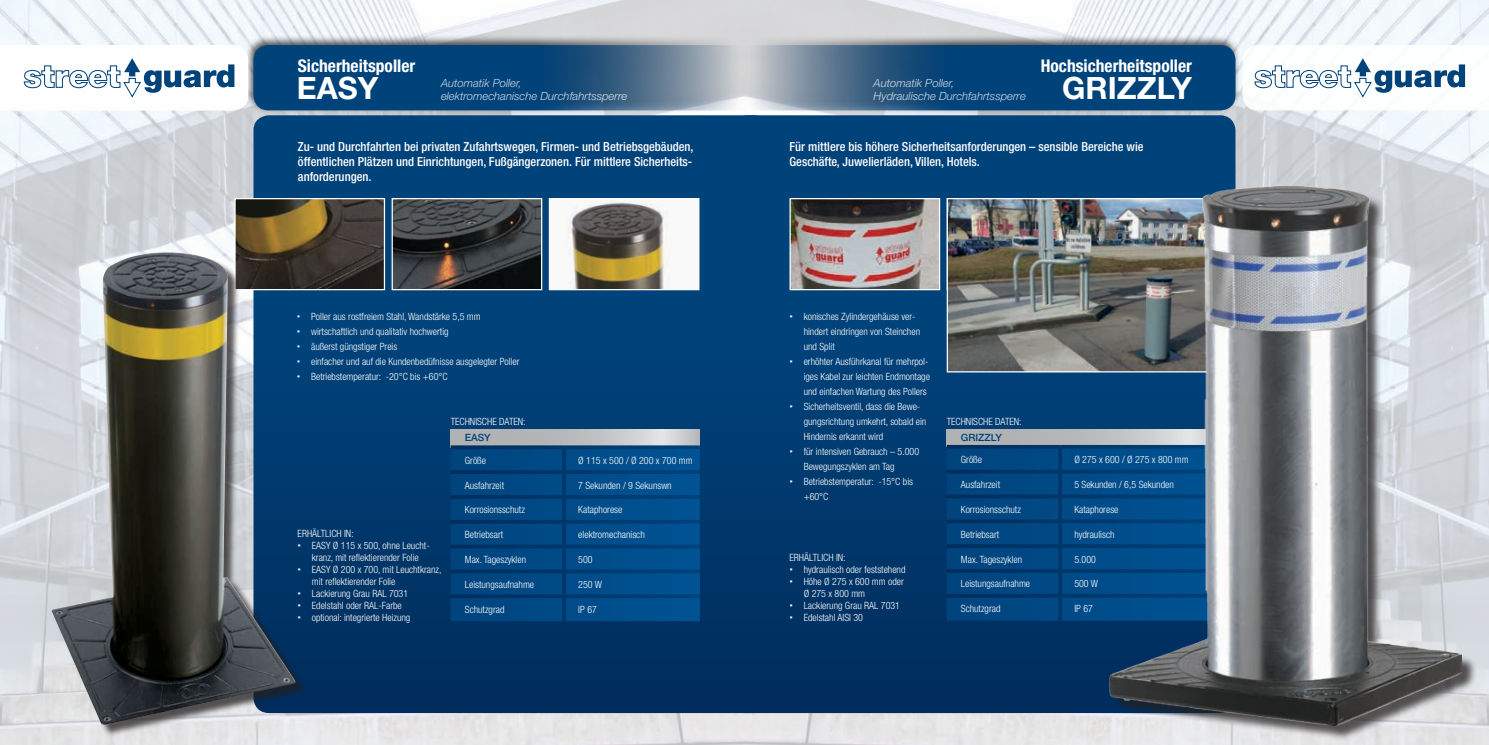
<style>
.page{position:relative;width:1489px;height:745px;background:#fff}
.page>*{position:absolute;margin:0;border:0;box-sizing:border-box;transform-origin:0 0}
.t1{font:700 30.75px "Helvetica Neue";color:#fff}
.t2{font:700 condensed 17.5px "Helvetica Neue";color:#fff}
.t3{font:500 condensed 12.5px/15px "Helvetica Neue";color:#fff}
.t4{font:italic 300 11.25px/13.5px "Helvetica Neue";color:#fff}
.t5{font:300 condensed 10px/15px "Helvetica Neue";color:#fff}
.t6{font:500 10px "Helvetica Neue";color:#00427a}
</style>
<div class="page">
<img style="left:0;top:0;width:1488px;height:744px">
<div style="left:253px;top:115px;width:516px;height:597px;background:linear-gradient(to bottom,#024982,#002f60);border-radius:15px"></div>
<div style="left:245px;top:35px;width:494px;height:79px;background:#231f20;opacity:.75"></div>
<svg style="left:253px;top:45px;width:566px;height:65px;fill:#00427a"></svg>
<svg style="left:744px;top:115px;width:491px;height:597px"></svg>
<div style="left:746px;top:35px;width:494px;height:79px;background:#231f20;opacity:.75"></div>
<svg style="left:670px;top:45px;width:565px;height:65px;fill:#02427a"></svg>
<img style="left:236px;top:200px;width:147px;height:88px">
<div style="left:234px;top:198px;width:151px;height:92px;border:1px solid #fff"></div>
<img style="left:393px;top:200px;width:147px;height:88px">
<div style="left:391px;top:198px;width:151px;height:92px;border:1px solid #fff"></div>
<img style="left:551px;top:200px;width:146px;height:88px">
<div style="left:549px;top:198px;width:150px;height:92px;border:1px solid #fff"></div>
<svg style="left:0;top:45px;width:248px;height:65px"></svg>
<div style="left:946px;top:429px;width:286px;height:17px;background:#b1b3b5"></div>
<svg style="left:946px;top:448px;width:163px;height:172px"></svg>
<svg style="left:946px;top:469px;width:114px;height:4px"></svg>
<svg style="left:1060px;top:469px;width:49px;height:4px"></svg>
<svg style="left:946px;top:494px;width:114px;height:4px"></svg>
<svg style="left:1060px;top:494px;width:49px;height:4px"></svg>
<svg style="left:946px;top:519px;width:114px;height:4px"></svg>
<svg style="left:1060px;top:519px;width:49px;height:4px"></svg>
<hr style="left:946px;top:544px;width:114px;height:3px;background:#fff">
<hr style="left:1060px;top:544px;width:172px;height:3px;background:#fff">
<svg style="left:946px;top:568px;width:114px;height:4px"></svg>
<svg style="left:1060px;top:568px;width:49px;height:4px"></svg>
<svg style="left:946px;top:445px;width:114px;height:3px"></svg>
<svg style="left:1060px;top:445px;width:49px;height:3px"></svg>
<hr style="left:1058px;top:448px;width:3px;height:21px;background:#fff">
<hr style="left:1058px;top:473px;width:3px;height:21px;background:#fff">
<hr style="left:1058px;top:498px;width:3px;height:21px;background:#fff">
<hr style="left:1058px;top:523px;width:3px;height:21px;background:#fff">
<hr style="left:1058px;top:547px;width:3px;height:21px;background:#fff">
<hr style="left:1058px;top:572px;width:3px;height:21px;background:#fff">
<svg style="left:946px;top:593px;width:114px;height:4px"></svg>
<svg style="left:1060px;top:593px;width:49px;height:4px"></svg>
<hr style="left:1058px;top:597px;width:3px;height:23px;background:#fff">
<svg style="left:450px;top:429px;width:249px;height:16px"></svg>
<svg style="left:450px;top:449px;width:249px;height:171px"></svg>
<hr style="left:450px;top:470px;width:114px;height:3px;background:#fff">
<hr style="left:564px;top:470px;width:135px;height:3px;background:#fff">
<svg style="left:450px;top:494px;width:114px;height:4px"></svg>
<svg style="left:564px;top:494px;width:135px;height:4px"></svg>
<svg style="left:450px;top:519px;width:114px;height:4px"></svg>
<svg style="left:564px;top:519px;width:135px;height:4px"></svg>
<svg style="left:450px;top:544px;width:114px;height:4px"></svg>
<svg style="left:564px;top:544px;width:135px;height:4px"></svg>
<svg style="left:450px;top:569px;width:114px;height:4px"></svg>
<svg style="left:564px;top:569px;width:135px;height:4px"></svg>
<hr style="left:562px;top:449px;width:4px;height:21px;background:#00376b">
<hr style="left:562px;top:473px;width:4px;height:21px;background:#00376b">
<hr style="left:562px;top:498px;width:4px;height:21px;background:#00376b">
<hr style="left:562px;top:523px;width:4px;height:21px;background:#00376b">
<hr style="left:562px;top:548px;width:4px;height:21px;background:#00376b">
<hr style="left:562px;top:573px;width:4px;height:21px;background:#00376b">
<hr style="left:450px;top:594px;width:114px;height:3px;background:#fff">
<hr style="left:564px;top:594px;width:135px;height:3px;background:#fff">
<hr style="left:562px;top:597px;width:4px;height:23px;background:#00376b">
<svg style="left:450px;top:445px;width:114px;height:4px"></svg>
<svg style="left:564px;top:445px;width:135px;height:4px"></svg>
<div style="left:54px;top:254px;width:254px;height:483px;background:#231f20;opacity:.75"></div>
<img style="left:51px;top:252px;width:244px;height:472px">
<img style="left:791px;top:200px;width:147px;height:88px">
<div style="left:789px;top:198px;width:151px;height:92px;border:1px solid #fff"></div>
<img style="left:948px;top:200px;width:161px;height:170px">
<div style="left:1111px;top:188px;width:365px;height:552px;background:#231f20;opacity:.75"></div>
<img style="left:1109px;top:187px;width:352px;height:538px">
<svg style="left:1242px;top:45px;width:246px;height:65px"></svg>
<h2 class="t2" style="left:298px;top:55px;width:119px">Sicherheitspoller</h2>
<h2 class="t2" style="left:1040px;top:55px;width:153px">Hochsicherheitspoller</h2>
<h1 class="t1" style="left:297px;top:69px;width:83px">EASY</h1>
<p class="t4" style="left:441px;top:76px;width:188px">Automatik Poller,<br>elektromechanische Durchfahrtssperre</p>
<p class="t4" style="left:873px;top:76px;width:154px">Automatik Poller,<br>Hydraulische Durchfahrtssperre</p>
<h1 class="t1" style="left:1062px;top:69px;width:131px">GRIZZLY</h1>
<p class="t3" style="left:298px;top:139px;width:397px;text-align:justify">Zu- und Durchfahrten bei privaten Zufahrtswegen, Firmen- und Betriebsgebäuden, öffentlichen Plätzen und Einrichtungen, Fußgängerzonen. Für mittlere Sicherheits&shy;anforderungen.</p>
<p class="t3" style="left:789px;top:139px;width:356px">Für mittlere bis höhere Sicherheitsanforderungen – sensible Bereiche wie<br>Geschäfte, Juwelierläden, Villen, Hotels.</p>
<p class="t5" style="left:311px;top:309px;width:210px">Poller aus rostfreiem Stahl, Wandstärke 5,5 mm wirtschaftlich und qualitativ hochwertig<br>äußerst güngstiger Preis<br>einfacher und auf die Kundenbedüfnisse ausgelegter Poller Betriebstemperatur: -20°C bis +60°C</p>
<p class="t5" style="left:803px;top:309px;width:128px">konisches Zylindergehäuse ver&shy;hindert eindringen von Steinchen und Split<br>erhöhter Ausführkanal für mehrpol&shy;iges Kabel zur leichten Endmontage und einfachen Wartung des Pollers<br>Sicherheitsventil, dass die Bewe&shy;gungsrichtung umkehrt, sobald ein<br>Hindernis erkannt wird<br>für intensiven Gebrauch – 5.000<br>Bewegungszyklen am Tag<br>Betriebstemperatur: -15°C bis +60°C</p>
<p class="t5" style="left:450px;top:414px;width:76px">TECHNISCHE DATEN:</p>
<p class="t6" style="left:465px;top:431px;width:27px">EASY</p>
<p class="t5" style="left:465px;top:452px;width:23px">Größe</p>
<p class="t5" style="left:578px;top:452px;width:116px">Ø 115 x 500 / Ø 200 x 700 mm</p>
<p class="t5" style="left:465px;top:477px;width:41px">Ausfahrzeit</p>
<p class="t5" style="left:578px;top:477px;width:95px">7 Sekunden / 9 Sekunswn</p>
<p class="t5" style="left:465px;top:502px;width:61px">Korrosionsschutz</p>
<p class="t5" style="left:578px;top:502px;width:46px">Kataphorese</p>
<p class="t5" style="left:465px;top:526px;width:40px">Betriebsart</p>
<p class="t5" style="left:578px;top:526px;width:68px">elektromechanisch</p>
<p class="t5" style="left:465px;top:551px;width:63px">Max. Tageszyklen</p>
<p class="t5" style="left:578px;top:551px;width:16px">500</p>
<p class="t5" style="left:465px;top:576px;width:71px">Leistungsaufnahme</p>
<p class="t5" style="left:578px;top:576px;width:25px">250 W</p>
<p class="t5" style="left:465px;top:601px;width:41px">Schutzgrad</p>
<p class="t5" style="left:578px;top:601px;width:20px">IP 67</p>
<p class="t5" style="left:312px;top:526px;width:131px;line-height:12px;text-indent:-14px">ERHÄLTLICH IN:<br>EASY Ø 115 x 500, ohne Leucht&shy;kranz, mit reflektierender Folie<br>EASY Ø 200 x 700, mit Leuchtkranz, mit reflektierender Folie<br>Lackierung Grau RAL 7031<br>Edelstahl oder RAL-Farbe<br>optional: integrierte Heizung</p>
<p class="t5" style="left:803px;top:550px;width:103px;line-height:12px;text-indent:-14px">ERHÄLTLICH IN:<br>hydraulisch oder feststehend<br>Höhe Ø 275 x 600 mm oder<br>Ø 275 x 800 mm<br>Lackierung Grau RAL 7031<br>Edelstahl AISI 30</p>
<p class="t5" style="left:946px;top:413px;width:76px">TECHNISCHE DATEN:</p>
<p class="t6" style="left:960px;top:431px;width:43px">GRIZZLY</p>
<p class="t5" style="left:960px;top:452px;width:23px">Größe</p>
<p class="t5" style="left:1074px;top:452px;width:116px">Ø 275 x 600 / Ø 275 x 800 mm</p>
<p class="t5" style="left:960px;top:476px;width:41px">Ausfahrzeit</p>
<p class="t5" style="left:1074px;top:476px;width:101px">5 Sekunden / 6,5 Sekunden</p>
<p class="t5" style="left:960px;top:501px;width:61px">Korrosionsschutz</p>
<p class="t5" style="left:1074px;top:501px;width:46px">Kataphorese</p>
<p class="t5" style="left:960px;top:526px;width:40px">Betriebsart</p>
<p class="t5" style="left:1074px;top:526px;width:42px">hydraulisch</p>
<p class="t5" style="left:960px;top:551px;width:63px">Max. Tageszyklen</p>
<p class="t5" style="left:1074px;top:551px;width:23px">5.000</p>
<p class="t5" style="left:960px;top:576px;width:71px">Leistungsaufnahme</p>
<p class="t5" style="left:1074px;top:576px;width:25px">500 W</p>
<p class="t5" style="left:960px;top:600px;width:41px">Schutzgrad</p>
<p class="t5" style="left:1074px;top:600px;width:20px">IP 67</p>
</div>
